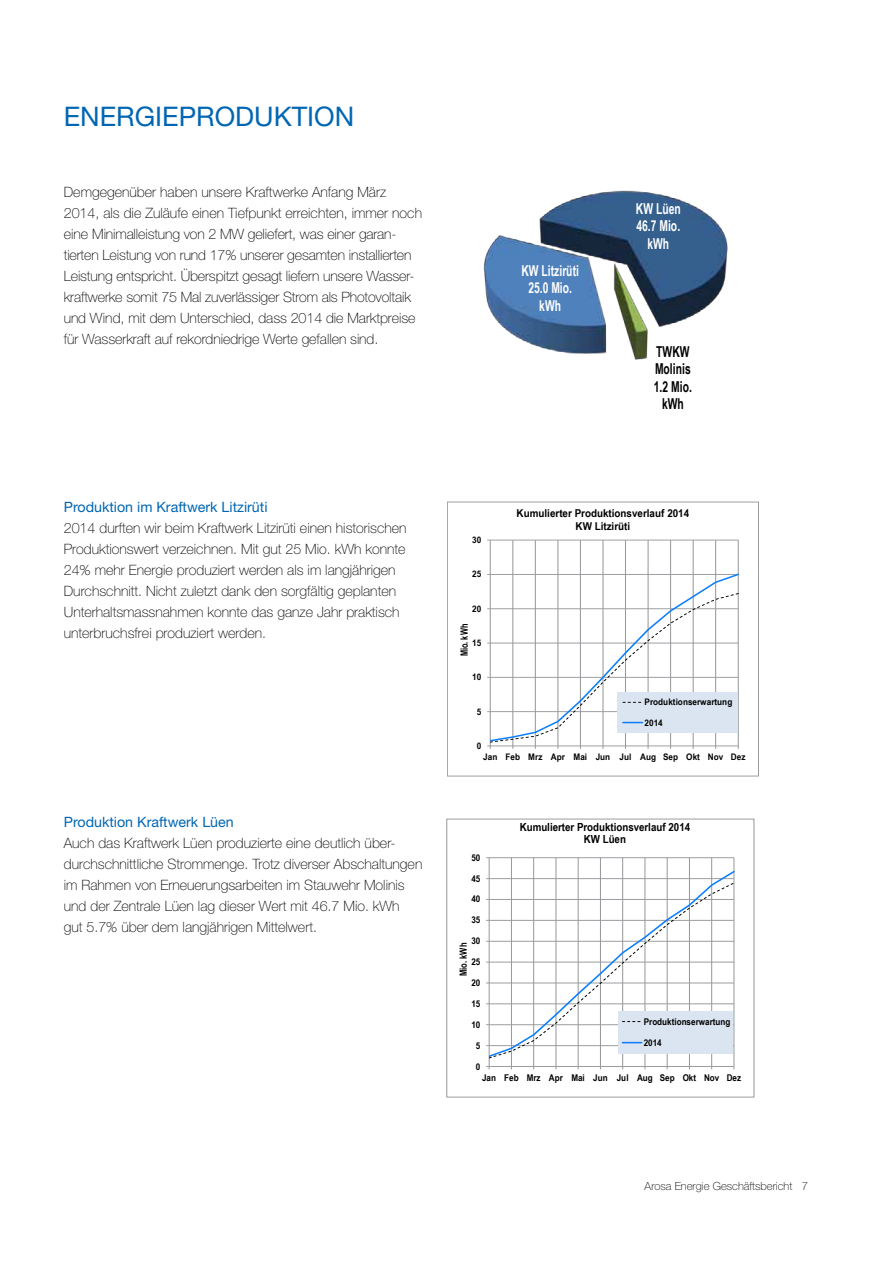
<style>
.page{position:relative;width:893px;height:1263px;background:#fff}
.page>*{position:absolute;margin:0;border:0;box-sizing:border-box;transform-origin:0 0}
.t1{font:27px "Helvetica Neue LT Std";color:#0066b3}
.t2{font:700 15px/17.2px "Arial Narrow";color:#fff;text-align:center;scale:.84 1}
.t3{font:700 15px/17.2px "Arial Narrow";letter-spacing:.005em;color:#000;text-align:center;scale:.84 1}
.t4{font:100 14.25px/21px "Helvetica Neue LT Std";color:#000}
.t5{font:14.25px "Helvetica Neue LT Std";color:#0066b3}
.t6{font:700 11.25px/12.8px "Arial Narrow";color:#000;text-align:center;scale:1.06 1}
.t7{font:100 11.25px "Helvetica Neue LT Std";color:#000}
.t8{font:700 10.8px/12.5px "Arial Narrow";color:#000;text-align:center;scale:1.11 1}
.t9{font:700 10.05px "Arial Narrow";letter-spacing:.005em;color:#000;scale:.9 1}
.t10{font:700 9.9px "Arial Narrow";letter-spacing:.005em;color:#000;scale:.94 1}
.t11{font:700 9.3px "Arial Narrow";color:#000;scale:1.06 1}
.t12{font:700 9px "Arial Narrow";color:#000;scale:1.11 1}
</style>
<div class="page">
<hr style="left:489px;top:857px;width:245px;height:1px;background:#989a9d">
<hr style="left:511px;top:858px;width:1px;height:208px;background:#989a9d">
<hr style="left:533px;top:858px;width:1px;height:208px;background:#989a9d">
<hr style="left:556px;top:858px;width:1px;height:208px;background:#989a9d">
<hr style="left:578px;top:858px;width:1px;height:208px;background:#989a9d">
<hr style="left:600px;top:858px;width:1px;height:208px;background:#989a9d">
<hr style="left:622px;top:858px;width:1px;height:208px;background:#989a9d">
<hr style="left:645px;top:858px;width:1px;height:208px;background:#989a9d">
<hr style="left:667px;top:858px;width:1px;height:208px;background:#989a9d">
<hr style="left:689px;top:858px;width:1px;height:208px;background:#989a9d">
<hr style="left:711px;top:858px;width:1px;height:208px;background:#989a9d">
<hr style="left:734px;top:858px;width:1px;height:208px;background:#989a9d">
<hr style="left:489px;top:858px;width:1px;height:208px;background:#989a9d">
<hr style="left:489px;top:1066px;width:245px;height:1px;background:#989a9d">
<svg style="left:486px;top:878px;width:248px;height:181px"></svg>
<div style="left:446px;top:819px;width:308px;height:278px;border:1px solid #989a9d"></div>
<hr style="left:490px;top:540px;width:248px;height:1px;background:#989a9d">
<hr style="left:513px;top:540px;width:1px;height:206px;background:#989a9d">
<hr style="left:535px;top:540px;width:1px;height:206px;background:#989a9d">
<hr style="left:558px;top:540px;width:1px;height:206px;background:#989a9d">
<hr style="left:580px;top:540px;width:1px;height:206px;background:#989a9d">
<hr style="left:603px;top:540px;width:1px;height:206px;background:#989a9d">
<hr style="left:625px;top:540px;width:1px;height:206px;background:#989a9d">
<hr style="left:648px;top:540px;width:1px;height:206px;background:#989a9d">
<hr style="left:670px;top:540px;width:1px;height:206px;background:#989a9d">
<hr style="left:693px;top:540px;width:1px;height:206px;background:#989a9d">
<hr style="left:715px;top:540px;width:1px;height:206px;background:#989a9d">
<hr style="left:738px;top:540px;width:1px;height:206px;background:#989a9d">
<hr style="left:490px;top:540px;width:1px;height:206px;background:#989a9d">
<svg style="left:487px;top:572px;width:252px;height:177px"></svg>
<div style="left:447px;top:502px;width:312px;height:274px;border:1px solid #989a9d"></div>
<img style="left:483px;top:190px;width:245px;height:170px">
<h1 class="t1" style="left:64px;top:100px;width:292px">Energieproduktion</h1>
<p class="t4" style="left:64px;top:182px;width:360px">Demgegenüber haben unsere Kraftwerke Anfang März 2014, als die Zuläufe einen Tiefpunkt erreichten, immer noch eine Minimalleistung von 2 MW geliefert, was einer garan&shy;tierten Leistung von rund 17% unserer gesamten installierten Leistung entspricht. Überspitzt gesagt liefern unsere Wasser&shy;kraftwerke somit 75 Mal zuverlässiger Strom als Photovoltaik und Wind, mit dem Unterschied, dass 2014 die Marktpreise für Wasserkraft auf rekordniedrige Werte gefallen sind.</p>
<p class="t5" style="left:64px;top:499px;width:205px">Produktion im Kraftwerk Litzirüti</p>
<p class="t4" style="left:64px;top:518px;width:344px">2014 durften wir beim Kraftwerk Litzirüti einen historischen Produktionswert verzeichnen. Mit gut 25 Mio. kWh konnte 24% mehr Energie produziert werden als im langjährigen Durchschnitt. Nicht zuletzt dank den sorgfältig geplanten Unterhaltsmassnahmen konnte das ganze Jahr praktisch unterbruchsfrei produziert werden.</p>
<p class="t5" style="left:64px;top:814px;width:171px">Produktion Kraftwerk Lüen</p>
<p class="t4" style="left:64px;top:833px;width:360px">Auch das Kraftwerk Lüen produzierte eine deutlich über&shy;durchschnittliche Strommenge. Trotz diverser Abschaltungen im Rahmen von Erneuerungsarbeiten im Stauwehr Molinis und der Zentrale Lüen lag dieser Wert mit 46.7 Mio. kWh<br>gut 5.7% über dem langjährigen Mittelwert.</p>
<p class="t2" style="left:521px;top:261px;width:70px">KW Litzirüti<br>25.0 Mio. kWh</p>
<p class="t2" style="left:636px;top:199px;width:55px">KW Lüen<br>46.7 Mio. kWh</p>
<p class="t3" style="left:654px;top:342px;width:47px">TWKW<br>Molinis<br>1.2 Mio. kWh</p>
<p class="t12" style="left:472px;top:533px;width:10px">30</p>
<p class="t12" style="left:472px;top:567px;width:10px">25</p>
<p class="t12" style="left:472px;top:602px;width:10px">20</p>
<p class="t9" style="left:457px;top:656px;width:37px;rotate:-90deg">Mio. kWh</p>
<p class="t12" style="left:472px;top:636px;width:10px">15</p>
<p class="t12" style="left:472px;top:670px;width:10px">10</p>
<p class="t12" style="left:477px;top:704px;width:6px">5</p>
<p class="t12" style="left:477px;top:739px;width:6px">0</p>
<p class="t8" style="left:517px;top:507px;width:157px">Kumulierter Produktionsverlauf 2014<br>KW Litzirüti</p>
<p class="t12" style="left:645px;top:695px;width:81px">Produktionserwartung</p>
<p class="t12" style="left:645px;top:715px;width:18px">2014</p>
<p class="t12" style="left:483px;top:750px;width:238px">Jan Feb Mrz Apr Mai Jun Jul Aug Sep Okt Nov Dez</p>
<p class="t11" style="left:471px;top:850px;width:10px">50</p>
<p class="t11" style="left:471px;top:871px;width:10px">45</p>
<p class="t11" style="left:471px;top:892px;width:10px">40</p>
<p class="t11" style="left:471px;top:913px;width:10px">35</p>
<p class="t11" style="left:471px;top:934px;width:10px">30</p>
<p class="t10" style="left:456px;top:976px;width:37px;rotate:-90deg">Mio. kWh</p>
<p class="t11" style="left:471px;top:955px;width:10px">25</p>
<p class="t11" style="left:471px;top:976px;width:10px">20</p>
<p class="t11" style="left:471px;top:996px;width:10px">15</p>
<p class="t11" style="left:471px;top:1017px;width:10px">10</p>
<p class="t11" style="left:476px;top:1038px;width:6px">5</p>
<p class="t11" style="left:476px;top:1059px;width:6px">0</p>
<p class="t6" style="left:520px;top:820px;width:162px">Kumulierter Produktionsverlauf 2014<br>KW Lüen</p>
<p class="t11" style="left:644px;top:1014px;width:83px">Produktionserwartung</p>
<p class="t11" style="left:644px;top:1035px;width:19px">2014</p>
<p class="t11" style="left:482px;top:1071px;width:246px">Jan Feb Mrz Apr Mai Jun Jul Aug Sep Okt Nov Dez</p>
<p class="t7" style="left:645px;top:1179px;width:165px">Arosa Energie Geschäftsbericht 7</p>
</div>
